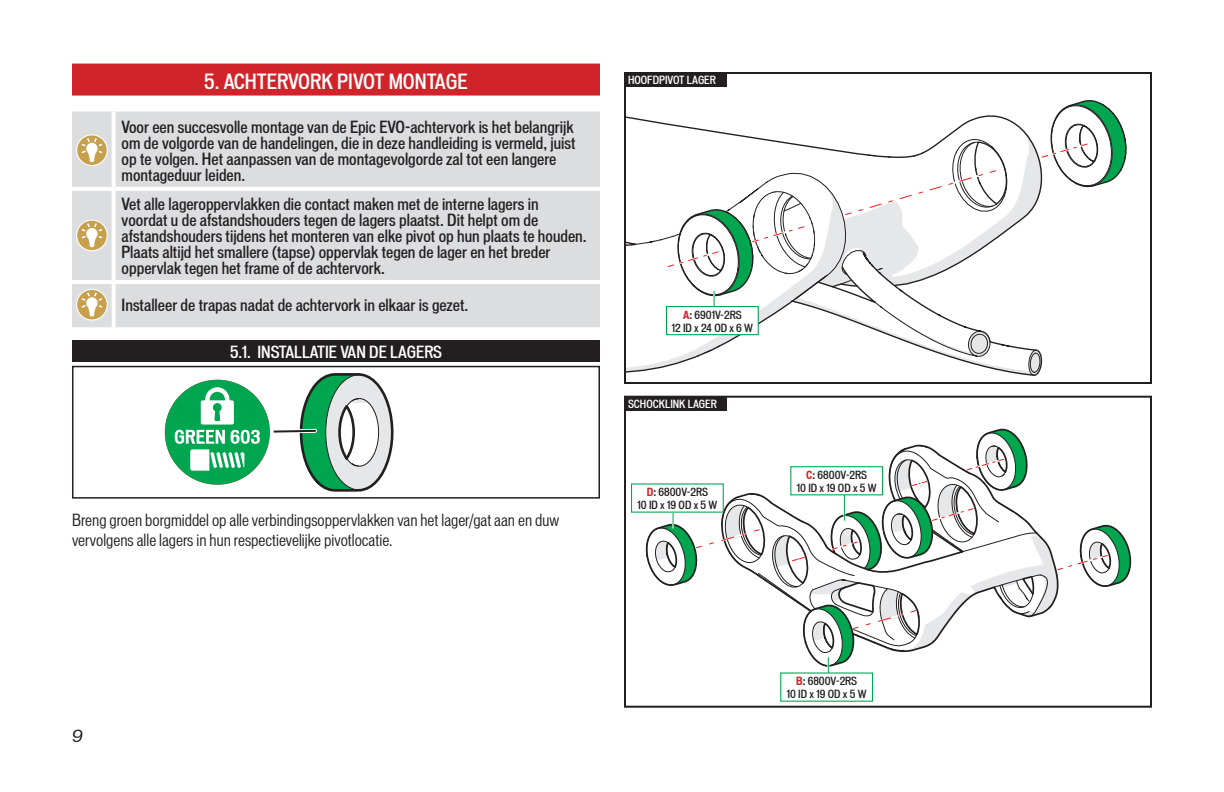
<style>
.page{position:relative;width:1224px;height:792px;background:#fff}
.page>*{position:absolute;margin:0;border:0;box-sizing:border-box;transform-origin:0 0}
.HS_-_Heading_Square{font:500 condensed 20px "Vonnes";color:#fff}
.TB_-_TABLE_WARNING{font:500 condensed 16px/16px "Vonnes";color:#231f20}
.NT_-_Normal_Text{font:condensed 16px/19.2px "Vonnes";color:#231f20}
.BB1_-_Black_Banner_1{font:500 condensed 16px "Vonnes";color:#fff}
.t1{font:italic 16px "Vonnes";color:#231f20}
.t2{font:500 condensed 10.8px "Vonnes";color:#231f20}
.t3{font:500 condensed 10.8px "Vonnes";color:#fff}
.s1{font-weight:700;color:#d1232a}
.s2{font-weight:700}
</style>
<div class="page">
<div style="left:72px;top:64px;width:528px;height:32px;background:#d1232a"></div>
<div style="left:72px;top:341px;width:528px;height:21px;background:#231f20"></div>
<div style="left:72px;top:112px;width:528px;height:215px;background:#dcdddf"></div>
<svg style="left:112px;top:112px;width:4px;height:75px"></svg>
<hr style="left:72px;top:187px;width:42px;height:4px;background:#fff">
<hr style="left:114px;top:187px;width:486px;height:4px;background:#fff">
<svg style="left:112px;top:191px;width:4px;height:89px"></svg>
<hr style="left:72px;top:280px;width:42px;height:4px;background:#fff">
<hr style="left:114px;top:280px;width:486px;height:4px;background:#fff">
<svg style="left:112px;top:284px;width:4px;height:43px"></svg>
<svg style="left:76px;top:134px;width:32px;height:32px"></svg>
<svg style="left:77px;top:135px;width:30px;height:30px"></svg>
<svg style="left:81px;top:138px;width:21px;height:24px"></svg>
<svg style="left:76px;top:220px;width:32px;height:31px"></svg>
<svg style="left:77px;top:221px;width:30px;height:29px"></svg>
<svg style="left:81px;top:223px;width:21px;height:24px"></svg>
<svg style="left:76px;top:289px;width:32px;height:32px"></svg>
<svg style="left:77px;top:290px;width:30px;height:29px"></svg>
<svg style="left:81px;top:292px;width:21px;height:24px"></svg>
<div style="left:72px;top:366px;width:528px;height:133px;border:2px solid #231f20"></div>
<div style="left:165px;top:380px;width:105px;height:105px;background:#00a54f;border-radius:50%"></div>
<svg style="left:175px;top:373px;width:219px;height:119px"></svg>
<svg style="left:627px;top:115px;width:396px;height:24px"></svg>
<svg style="left:1043px;top:100px;width:84px;height:88px"></svg>
<svg style="left:788px;top:129px;width:255px;height:247px"></svg>
<div style="left:624px;top:72px;width:528px;height:312px;border:2px solid #231f20"></div>
<div style="left:624px;top:72px;width:102px;height:15px;background:#231f20"></div>
<svg style="left:625px;top:139px;width:382px;height:234px"></svg>
<div style="left:667px;top:307px;width:91px;height:28px;background:#fff"></div>
<div style="left:666px;top:306px;width:93px;height:29px;border:1px solid #00a54f"></div>
<div style="left:624px;top:396px;width:528px;height:312px;border:2px solid #231f20"></div>
<div style="left:624px;top:396px;width:102px;height:15px;background:#231f20"></div>
<div style="left:631px;top:483px;width:93px;height:30px;border:1px solid #00a54f"></div>
<svg style="left:645px;top:428px;width:487px;height:258px"></svg>
<div style="left:791px;top:467px;width:92px;height:28px;background:#fff"></div>
<div style="left:790px;top:466px;width:93px;height:29px;border:1px solid #00a54f"></div>
<p class="HS_-_Heading_Square" style="left:204px;top:69px;width:265px">5. ACHTERVORK PIVOT MONTAGE</p>
<p class="TB_-_TABLE_WARNING" style="left:122px;top:119px;width:455px">Voor een succesvolle montage van de Epic EVO-achtervork is het belangrijk om de volgorde van de handelingen, die in deze handleiding is vermeld, juist op te volgen. Het aanpassen van de montagevolgorde zal tot een langere montageduur leiden.</p>
<p class="TB_-_TABLE_WARNING" style="left:122px;top:196px;width:467px">Vet alle lageroppervlakken die contact maken met de interne lagers in voordat u de afstandshouders tegen de lagers plaatst. Dit helpt om de afstandshouders tijdens het monteren van elke pivot op hun plaats te houden.<br>Plaats altijd het smallere (tapse) oppervlak tegen de lager en het breder oppervlak tegen het frame of de achtervork.</p>
<p class="TB_-_TABLE_WARNING" style="left:122px;top:297px;width:348px">Installeer de trapas nadat de achtervork in elkaar is gezet.</p>
<p class="BB1_-_Black_Banner_1" style="left:230px;top:342px;width:213px">5.1. INSTALLATIE VAN DE LAGERS</p>
<p class="NT_-_Normal_Text" style="left:72px;top:511px;width:489px">Breng groen borgmiddel op alle verbindingsoppervlakken van het lager/gat aan en duw vervolgens alle lagers in hun respectievelijke pivotlocatie.</p>
<p class="t3" style="left:628px;top:73px;width:90px">HOOFDPIVOT LAGER</p>
<p class="t2" style="left:683px;top:308px;width:60px"><span class="s1">A</span><span class="s2">:</span> 6901V-2RS</p>
<p class="t2" style="left:672px;top:321px;width:83px">12 ID x 24 OD x 6 W</p>
<p class="t3" style="left:628px;top:397px;width:90px">SCHOCKLINK LAGER</p>
<p class="t2" style="left:647px;top:485px;width:63px"><span class="s1">D</span><span class="s2">:</span> 6800V-2RS</p>
<p class="t2" style="left:637px;top:498px;width:81px">10 ID x 19 OD x 5 W</p>
<p class="t2" style="left:806px;top:468px;width:62px"><span class="s1">C</span><span class="s2">:</span> 6800V-2RS</p>
<p class="t2" style="left:797px;top:481px;width:81px">10 ID x 19 OD x 5 W</p>
<p class="t1" style="left:72px;top:728px;width:13px">9</p>
<p class="t2" style="left:796px;top:674px;width:63px"><span class="s1">B</span><span class="s2">:</span> 6800V-2RS</p>
<p class="t2" style="left:787px;top:687px;width:81px">10 ID x 19 OD x 5 W</p>
</div>
